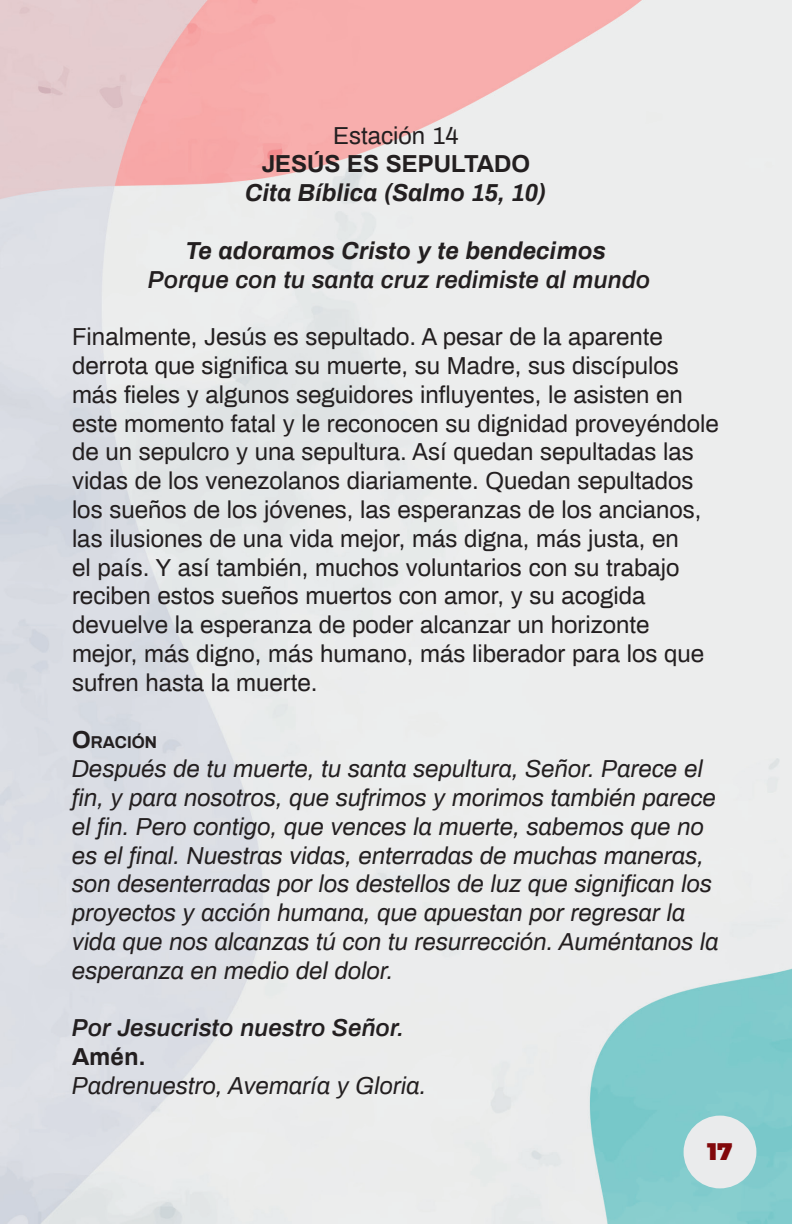
<style>
.page{position:relative;width:792px;height:1224px;background:#fff}
.page>*{position:absolute;margin:0;border:0;box-sizing:border-box;transform-origin:0 0}
.t1{font:24px/28.8px "Archivo";color:#231f20}
.t2{font:italic 24px/28.8px "Archivo";color:#231f20}
.t3{font:italic 600 24px "Archivo";color:#231f20}
.t4{font:italic 700 24px "Archivo";color:#231f20}
.t5{font:700 24px "Archivo";color:#231f20}
.t6{font:900 24px "Montserrat";color:#82080b}
.t7{font:700 16.8px "Archivo";color:#231f20}
.s1{font-size:24px}
</style>
<div class="page">
<div style="left:684px;top:1116px;width:72px;height:72px;background:#eaebec;border-radius:50%"></div>
<p class="t1" style="left:333px;top:120px;width:127px">Estación 14</p>
<p class="t5" style="left:262px;top:148px;width:270px">JESÚS ES SEPULTADO</p>
<p class="t4" style="left:245px;top:176px;width:303px">Cita Bíblica (Salmo 15, 10)</p>
<p class="t4" style="left:186px;top:234px;width:422px">Te adoramos Cristo y te bendecimos</p>
<p class="t3" style="left:148px;top:263px;width:504px">Porque con tu santa cruz redimiste al mundo</p>
<p class="t1" style="left:72px;top:321px;width:648px">Finalmente, Jesús es sepultado. A pesar de la aparente derrota que significa su muerte, su Madre, sus discípulos más fieles y algunos seguidores influyentes, le asisten en este momento fatal y le reconocen su dignidad proveyéndole de un sepulcro y una sepultura. Así quedan sepultadas las vidas de los venezolanos diariamente. Quedan sepultados los sueños de los jóvenes, las esperanzas de los ancianos, las ilusiones de una vida mejor, más digna, más justa, en<br>el país. Y así también, muchos voluntarios con su trabajo reciben estos sueños muertos con amor, y su acogida devuelve la esperanza de poder alcanzar un horizonte mejor, más digno, más humano, más liberador para los que sufren hasta la muerte.</p>
<p class="t7" style="left:72px;top:731px;width:86px"><span class="s1">O</span>RACIÓN</p>
<p class="t2" style="left:72px;top:753px;width:648px">Después de tu muerte, tu santa sepultura, Señor. Parece el fin, y para nosotros, que sufrimos y morimos también parece el fin. Pero contigo, que vences la muerte, sabemos que no es el final. Nuestras vidas, enterradas de muchas maneras, son desenterradas por los destellos de luz que significan los proyectos y acción humana, que apuestan por regresar la vida que nos alcanzas tú con tu resurrección. Auméntanos la esperanza en medio del dolor.</p>
<p class="t3" style="left:72px;top:1012px;width:334px">Por Jesucristo nuestro Señor.</p>
<p class="t5" style="left:72px;top:1040px;width:75px">Amén.</p>
<p class="t2" style="left:72px;top:1070px;width:356px">Padrenuestro, Avemaría y Gloria.</p>
<p class="t6" style="left:707px;top:1134px;width:27px">17</p>
</div>
